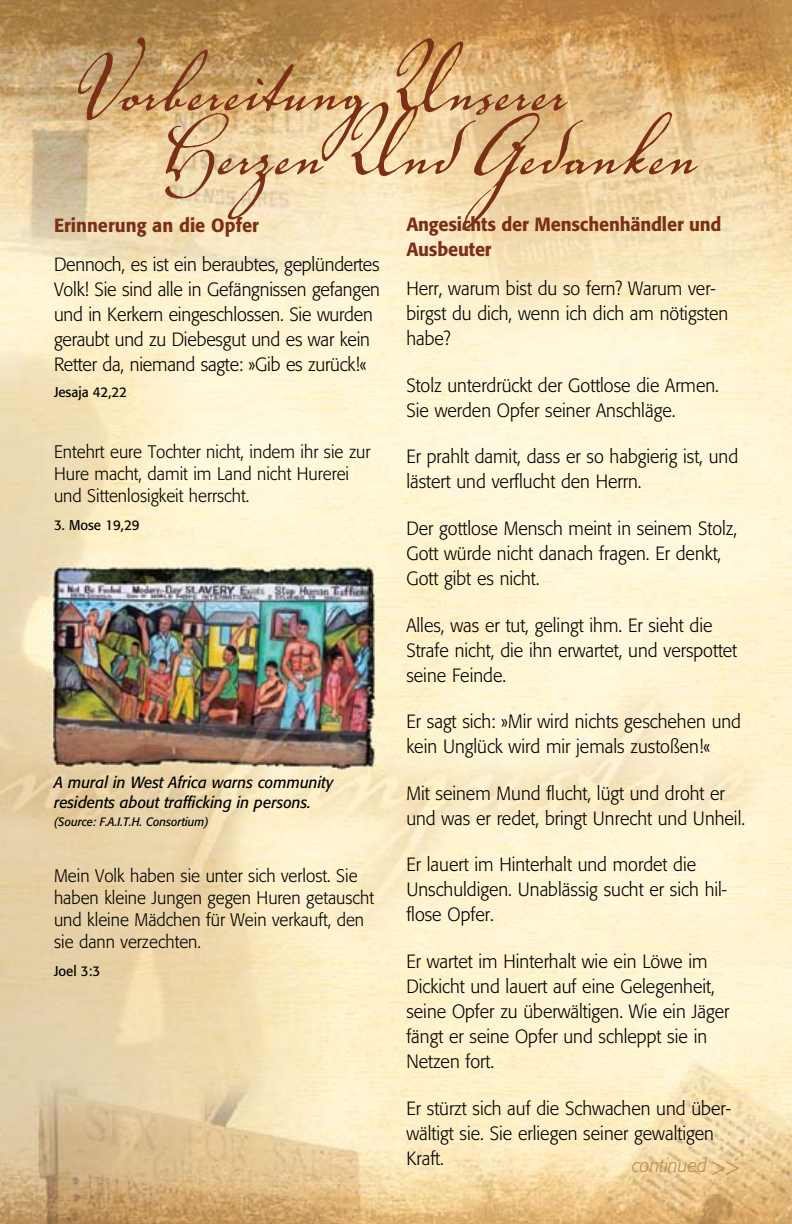
<style>
.page{position:relative;width:792px;height:1224px;background:#fff}
.page>*{position:absolute;margin:0;border:0;box-sizing:border-box;transform-origin:0 0}
.t1{font:120px "Voluta Script";color:#7a2f17;scale:.96 1}
.t2{font:300 19px/25px "Formata";color:#000;scale:.95 1}
.t3{font:500 19px/25px "Formata";letter-spacing:-.01em;color:#7a2f17;scale:.95 1}
.t4{font:italic 300 19px "Formata";color:#bc8e49;scale:.95 1}
.t5{font:300 18px/22px "Formata";color:#000;scale:.95 1}
.t6{font:italic 16px/20px "Formata";color:#000;scale:.95 1}
.t7{font:14px "Formata";color:#000;scale:.95 1}
.t8{font:italic 12px "Formata";color:#000;scale:.95 1}
.s1{font-style:normal}
</style>
<div class="page">
<img style="left:0;top:0;width:792px;height:1224px">
<h1 class="t1" style="left:68px;top:-2px;width:521px">Vorbereitung Unserer</h1>
<h1 class="t1" style="left:152px;top:62px;width:569px">Herzen Und Gedanken</h1>
<p class="t3" style="left:406px;top:212px;width:333px">Angesichts der Menschenhändler und<br>Ausbeuter</p>
<p class="t2" style="left:406px;top:276px;width:340px">Herr, warum bist du so fern? Warum ver&shy;birgst du dich, wenn ich dich am nötigsten habe?</p>
<p class="t2" style="left:406px;top:373px;width:331px">Stolz unterdrückt der Gottlose die Armen.<br>Sie werden Opfer seiner Anschläge.</p>
<p class="t2" style="left:406px;top:444px;width:351px">Er prahlt damit, dass er so habgierig ist, und lästert und verflucht den Herrn.</p>
<p class="t2" style="left:406px;top:516px;width:350px">Der gottlose Mensch meint in seinem Stolz,<br>Gott würde nicht danach fragen. Er denkt,<br>Gott gibt es nicht.</p>
<p class="t2" style="left:406px;top:613px;width:350px">Alles, was er tut, gelingt ihm. Er sieht die<br>Strafe nicht, die ihn erwartet, und verspottet seine Feinde.</p>
<p class="t2" style="left:406px;top:709px;width:354px">Er sagt sich: »Mir wird nichts geschehen und kein Unglück wird mir jemals zustoßen!«</p>
<p class="t2" style="left:406px;top:781px;width:358px">Mit seinem Mund flucht, lügt und droht er und was er redet, bringt Unrecht und Unheil.</p>
<p class="t2" style="left:406px;top:852px;width:339px">Er lauert im Hinterhalt und mordet die<br>Unschuldigen. Unablässig sucht er sich hil&shy;flose Opfer.</p>
<p class="t2" style="left:406px;top:949px;width:342px">Er wartet im Hinterhalt wie ein Löwe im Dickicht und lauert auf eine Gelegenheit, seine Opfer zu überwältigen. Wie ein Jäger fängt er seine Opfer und schleppt sie in Netzen fort.</p>
<p class="t2" style="left:406px;top:1096px;width:343px">Er stürzt sich auf die Schwachen und über&shy;wältigt sie. Sie erliegen seiner gewaltigen<br>Kraft.</p>
<p class="t3" style="left:54px;top:213px;width:217px">Erinnerung an die Opfer</p>
<p class="t2" style="left:54px;top:252px;width:345px">Dennoch, es ist ein beraubtes, geplündertes Volk! Sie sind alle in Gefängnissen gefangen und in Kerkern eingeschlossen. Sie wurden geraubt und zu Diebesgut und es war kein Retter da, niemand sagte: »Gib es zurück!«</p>
<p class="t7" style="left:54px;top:384px;width:78px">Jesaja 42,22</p>
<p class="t5" style="left:54px;top:441px;width:335px">Entehrt eure Tochter nicht, indem ihr sie zur<br>Hure macht, damit im Land nicht Hurerei und Sittenlosigkeit herrscht.</p>
<p class="t7" style="left:54px;top:517px;width:92px">3. Mose 19,29</p>
<p class="t6" style="left:54px;top:772px;width:296px">A mural in West Africa warns community residents about trafficking in persons.</p>
<p class="t8" style="left:54px;top:814px;width:164px">(Source: F.A.I.T.H. Consortium)</p>
<p class="t5" style="left:54px;top:865px;width:338px">Mein Volk haben sie unter sich verlost. Sie haben kleine Jungen gegen Huren getauscht und kleine Mädchen für Wein verkauft, den sie dann verzechten.</p>
<p class="t7" style="left:54px;top:963px;width:50px">Joel 3:3</p>
<p class="t4" style="left:632px;top:1154px;width:114px">continued <span class="s1">&gt;&gt;</span></p>
</div>
